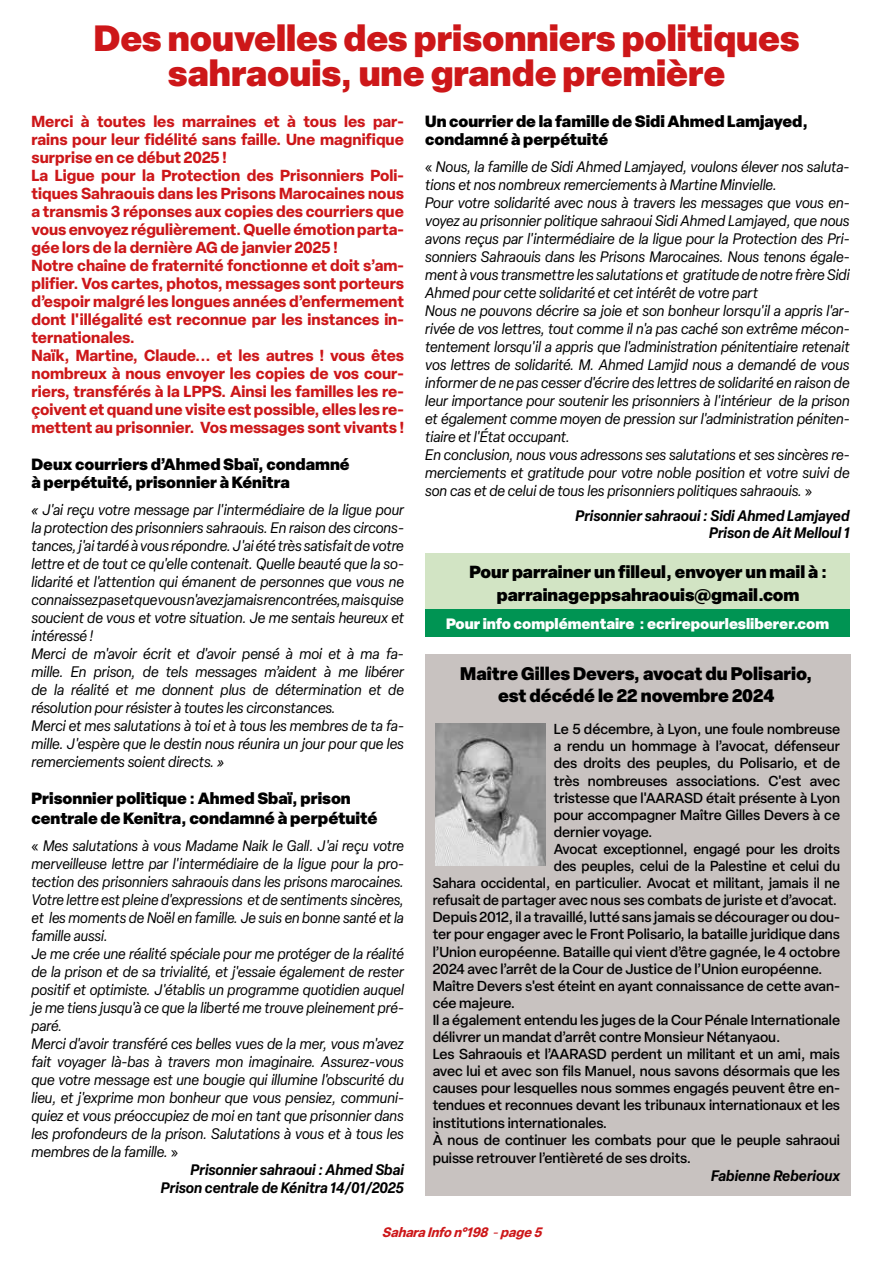
<style>
.page{position:relative;width:893px;height:1263px;background:#fff}
.page>*{position:absolute;margin:0;border:0;box-sizing:border-box;transform-origin:0 0}
.t1{font:900 36px/34.5px "Elza";color:#cd1719;text-align:center}
.t2{font:900 18px/21.6px "Elza";color:#000;text-align:center}
.t3{font:900 17.25px/23px "Elza";color:#000;text-align:center}
.t4{font:900 16.5px "Elza";color:#000}
.t5{font:900 16.05px/18px "Elza";color:#000}
.t6{font:700 15.75px/18px "Elza";color:#cd1719}
.t7{font:italic 15px/18px "Elza";color:#000}
.t8{font:italic 600 15px/16.5px "Elza";color:#000;text-align:right}
.t9{font:900 14.85px "Elza";color:#fff}
.t10{font:500 14.25px "Elza";color:#000}
.t11{font:italic 700 13.5px "Elza";color:#cd1719;scale:.96 1}
.s1{font-size:16.05px}
.s2{font-style:normal}
.s3{font-weight:400}
</style>
<div class="page">
<div style="left:425px;top:655px;width:426px;height:541px;background:#c8c2c0"></div>
<img style="left:436px;top:724px;width:109px;height:141px">
<div style="left:425px;top:554px;width:425px;height:67px;background:#d2e4c4"></div>
<div style="left:425px;top:609px;width:425px;height:28px;background:#009453"></div>
<h1 class="t1" style="left:94px;top:20px;width:707px">Des nouvelles des prisonniers politiques sahraouis, une grande première</h1>
<p class="t6" style="left:31px;top:112px;width:374px">Merci à toutes les marraines et à tous les par&shy;rains pour leur fidélité sans faille. Une magnifique surprise en ce début 2025 !<br>La Ligue pour la Protection des Prisonniers Poli&shy;tiques Sahraouis dans les Prisons Marocaines nous a transmis 3 réponses aux copies des courriers que vous envoyez régulièrement. Quelle émotion parta&shy;gée lors de la dernière AG de janvier 2025 !<br>Notre chaîne de fraternité fonctionne et doit s’am&shy;plifier. Vos cartes, photos, messages sont porteurs d’espoir malgré les longues années d’enfermement dont l'illégalité est reconnue par les instances in&shy;ternationales.<br>Naïk, Martine, Claude... et les autres ! vous êtes nombreux à nous envoyer les copies de vos cour&shy;riers, transférés à la LPPS. Ainsi les familles les re&shy;çoivent et quand une visite est possible, elles les re&shy;mettent au prisonnier. Vos messages sont vivants !</p>
<p class="t5" style="left:31px;top:455px;width:320px">Deux courriers d’Ahmed Sbaï, condamné à perpétuité, prisonnier à Kénitra</p>
<p class="t7" style="left:31px;top:500px;width:374px">« J'ai reçu votre message par l'intermédiaire de la ligue pour la protection des prisonniers sahraouis. En raison des circons&shy;tances, j'ai tardé à vous répondre. J'ai été très satisfait de votre lettre et de tout ce qu'elle contenait. Quelle beauté que la so&shy;lidarité et l'attention qui émanent de personnes que vous ne connaissez pas et que vous n'avez jamais rencontrées, mais qui se soucient de vous et votre situation. Je me sentais heureux et intéressé !<br>Merci de m'avoir écrit et d'avoir pensé à moi et à ma fa&shy;mille. En prison, de tels messages m’aident à me libérer de la réalité et me donnent plus de détermination et de résolution pour résister à toutes les circonstances.<br>Merci et mes salutations à toi et à tous les membres de ta fa&shy;mille. J'espère que le destin nous réunira un jour pour que les remerciements soient directs. »</p>
<p class="t5" style="left:31px;top:789px;width:321px">Prisonnier politique : Ahmed Sbaï, prison</p>
<p class="t4" style="left:31px;top:806px;width:347px"><span class="s1">centrale de Kenitra,</span> condamné à perpétuité</p>
<p class="t7" style="left:31px;top:836px;width:374px"><span class="s2">«</span> Mes salutations à vous Madame Naik le Gall. J'ai reçu votre</p>
<p class="t7" style="left:31px;top:854px;width:374px">merveilleuse lettre par l'intermédiaire de la ligue pour la pro-</p>
<p class="t7" style="left:31px;top:872px;width:374px">tection des prisonniers sahraouis dans les prisons marocaines.</p>
<p class="t7" style="left:31px;top:890px;width:374px">Votre lettre est pleine d'expressions et de sentiments sincères,</p>
<p class="t7" style="left:31px;top:908px;width:374px">et les moments de Noël en famille. Je suis en bonne santé et la</p>
<p class="t7" style="left:31px;top:926px;width:78px">famille aussi.</p>
<p class="t7" style="left:31px;top:944px;width:374px">Je me crée une réalité spéciale pour me protéger de la réalité</p>
<p class="t7" style="left:31px;top:962px;width:374px">de la prison et de sa trivialité, et j'essaie également de rester</p>
<p class="t7" style="left:31px;top:980px;width:374px">positif et optimiste. J'établis un programme quotidien auquel</p>
<p class="t7" style="left:31px;top:998px;width:374px">je me tiens jusqu'à ce que la liberté me trouve pleinement pré-</p>
<p class="t7" style="left:31px;top:1016px;width:32px">paré.</p>
<p class="t7" style="left:31px;top:1034px;width:374px">Merci d'avoir transféré ces belles vues de la mer, vous m'avez</p>
<p class="t7" style="left:31px;top:1052px;width:374px">fait voyager là-bas à travers mon imaginaire. Assurez-vous</p>
<p class="t7" style="left:31px;top:1070px;width:374px">que votre message est une bougie qui illumine l'obscurité du</p>
<p class="t7" style="left:31px;top:1088px;width:374px">lieu, et j'exprime mon bonheur que vous pensiez, communi-</p>
<p class="t7" style="left:31px;top:1106px;width:374px">quiez et vous préoccupiez de moi en tant que prisonnier dans</p>
<p class="t7" style="left:31px;top:1124px;width:374px">les profondeurs de la prison. Salutations à vous et à tous les</p>
<p class="t7" style="left:31px;top:1142px;width:148px">membres de la famille. <span class="s2">»</span></p>
<p class="t8" style="left:191px;top:1161px;width:215px">Prisonnier sahraoui : Ahmed Sbai</p>
<p class="t8" style="left:161px;top:1179px;width:244px">Prison centrale de Kénitra 14/01/2025</p>
<p class="t5" style="left:425px;top:112px;width:384px">Un courrier de la famille de Sidi Ahmed Lamjayed, condamné à perpétuité</p>
<p class="t7" style="left:425px;top:157px;width:426px"><span class="s2">«</span> Nous, la famille de Sidi Ahmed Lamjayed, voulons élever nos saluta&shy;tions et nos nombreux remerciements à Martine Minvielle.<br>Pour votre solidarité avec nous à travers les messages que vous en&shy;voyez au prisonnier politique sahraoui Sidi Ahmed Lamjayed, que nous avons reçus par l'intermédiaire de la ligue pour la Protection des Pri&shy;sonniers Sahraouis dans les Prisons Marocaines. Nous tenons égale&shy;ment à vous transmettre les salutations et gratitude de notre frère Sidi Ahmed pour cette solidarité et cet intérêt de votre part<br>Nous ne pouvons décrire sa joie et son bonheur lorsqu'il a appris l'ar&shy;rivée de vos lettres, tout comme il n'a pas caché son extrême mécon&shy;tentement lorsqu'il a appris que l'administration pénitentiaire retenait vos lettres de solidarité. M. Ahmed Lamjid nous a demandé de vous informer de ne pas cesser d'écrire des lettres de solidarité en raison de leur importance pour soutenir les prisonniers à l'intérieur de la prison et également comme moyen de pression sur l'administration péniten&shy;tiaire et l'État occupant.<br>En conclusion, nous vous adressons ses salutations et ses sincères re&shy;merciements et gratitude pour votre noble position et votre suivi de son cas et de celui de tous les prisonniers politiques sahraouis. <span class="s2">»</span></p>
<p class="t8" style="left:575px;top:507px;width:276px">Prisonnier sahraoui : Sidi Ahmed Lamjayed<br>Prison de Ait Melloul 1</p>
<p class="t3" style="left:469px;top:560px;width:359px">Pour parrainer un filleul, envoyer un mail à : parrainageppsahraouis@gmail.com</p>
<p class="t9" style="left:446px;top:613px;width:385px">Pour info complémentaire : ecrirepourlesliberer.com</p>
<p class="t2" style="left:460px;top:663px;width:354px">Maître Gilles Devers, avocat du Polisario, est décédé le 22 novembre 2024</p>
<p class="t10" style="left:554px;top:719px;width:288px">Le 5 décembre, à Lyon, une foule nombreuse</p>
<p class="t10" style="left:554px;top:736px;width:288px">a rendu un hommage à l’avocat, défenseur</p>
<p class="t10" style="left:554px;top:754px;width:288px">des droits des peuples, du Polisario, et de</p>
<p class="t10" style="left:554px;top:771px;width:288px">très nombreuses associations. C'est avec</p>
<p class="t10" style="left:554px;top:788px;width:288px">tristesse que l'AARASD était présente à Lyon</p>
<p class="t10" style="left:554px;top:805px;width:288px">pour accompagner Maître Gilles Devers à ce</p>
<p class="t10" style="left:554px;top:822px;width:100px">dernier voyage.</p>
<p class="t10" style="left:554px;top:839px;width:288px">Avocat exceptionnel, engagé pour les droits</p>
<p class="t10" style="left:554px;top:856px;width:288px">des peuples, celui de la Palestine et celui du</p>
<p class="t10" style="left:433px;top:873px;width:409px">Sahara occidental, en particulier. Avocat et militant, jamais il ne</p>
<p class="t10" style="left:433px;top:890px;width:406px">refusait de partager avec nous ses combats de juriste et d’avocat.</p>
<p class="t10" style="left:433px;top:907px;width:409px">Depuis 2012, il a travaillé, lutté sans jamais se décourager ou dou-</p>
<p class="t10" style="left:433px;top:925px;width:409px">ter pour engager avec le Front Polisario, la bataille juridique dans</p>
<p class="t10" style="left:433px;top:942px;width:409px">l’Union européenne. Bataille qui vient d’être gagnée, le 4 octobre</p>
<p class="t10" style="left:433px;top:959px;width:391px">2024 avec l’arrêt de la Cour de Justice de l’Union européenne.</p>
<p class="t10" style="left:433px;top:976px;width:409px">Maître Devers s'est éteint en ayant connaissance de cette avan-</p>
<p class="t10" style="left:433px;top:993px;width:84px">cée majeure.</p>
<p class="t10" style="left:433px;top:1010px;width:409px">Il a également entendu les juges de la Cour Pénale Internationale</p>
<p class="t10" style="left:433px;top:1027px;width:349px">délivrer un mandat d’arrêt contre Monsieur Nétanyaou.</p>
<p class="t10" style="left:433px;top:1044px;width:409px">Les Sahraouis et l’AARASD perdent un militant et un ami, mais</p>
<p class="t10" style="left:433px;top:1061px;width:409px">avec lui et avec son fils Manuel, nous savons désormais que les</p>
<p class="t10" style="left:433px;top:1078px;width:409px">causes pour lesquelles nous sommes engagés peuvent être en-</p>
<p class="t10" style="left:433px;top:1096px;width:409px">tendues et reconnues devant les tribunaux internationaux et les</p>
<p class="t10" style="left:433px;top:1113px;width:176px">institutions internationales.</p>
<p class="t10" style="left:433px;top:1130px;width:409px">À nous de continuer les combats pour que le peuple sahraoui</p>
<p class="t10" style="left:433px;top:1148px;width:260px">puisse retrouver l’entièreté de ses droits.</p>
<p class="t8" style="left:711px;top:1167px;width:130px">Fabienne Reberioux</p>
<p class="t11" style="left:382px;top:1223px;width:173px">SaharaInfon°198<span class="s3">-</span>page5</p>
</div>
